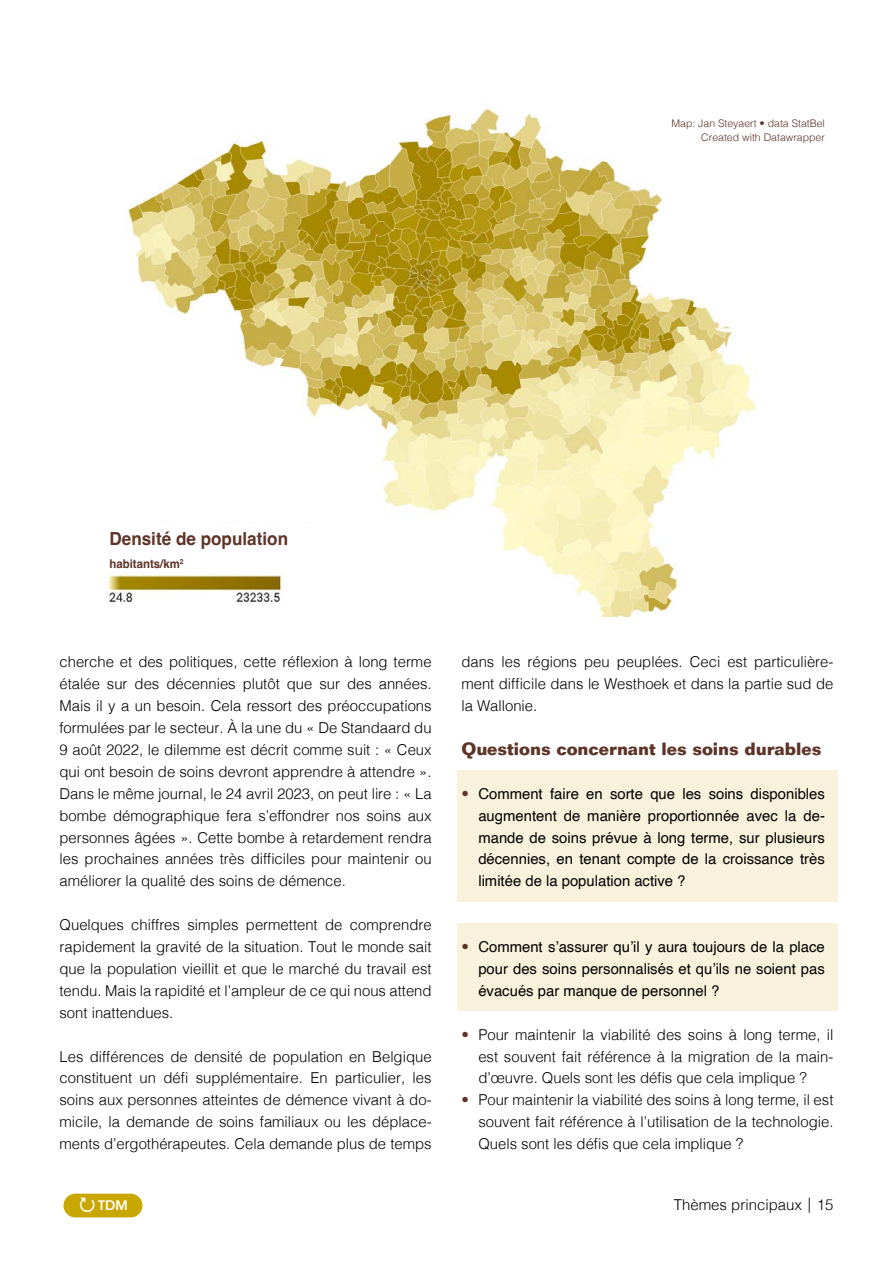
<style>
.page{position:relative;width:893px;height:1263px;background:#fff}
.page>*{position:absolute;margin:0;border:0;box-sizing:border-box;transform-origin:0 0}
.t1{font:700 18px "Helvetica";color:#5d3428;scale:.95 1}
.t2{font:700 17.4px "Folio";color:#5d3428}
.t3{font:300 15px/21.9px "Helvetica";color:#000;text-align:justify}
.t4{font:15px/21.9px "Helvetica";color:#000;text-align:justify}
.t5{font:500 13.5px "Folio";color:#fff}
.t6{font:700 12px "Helvetica";color:#5d3428;scale:.95 1}
.t7{font:300 10.5px/13.5px "Helvetica";color:#5d3428;text-align:right}
.s1{font-weight:300;color:#5d3428}
.s2{color:#5d3428}
</style>
<div class="page">
<div style="left:457px;top:770px;width:381px;height:132px;background:#f8f1dc"></div>
<div style="left:457px;top:924px;width:381px;height:87px;background:#f8f1dc"></div>
<img style="left:106px;top:107px;width:651px;height:510px">
<div style="left:105px;top:524px;width:247px;height:29px;background:#fff"></div>
<div style="left:105px;top:557px;width:247px;height:15px;background:#fff"></div>
<div style="left:63px;top:1193px;width:79px;height:24px;background:#c8a800;border-radius:12px"></div>
<p class="t7" style="left:671px;top:116px;width:155px">Map: Jan Steyaert • data StatBel<br>Created with Datawrapper</p>
<p class="t1" style="left:109px;top:528px;width:190px">Densité de population</p>
<p class="t6" style="left:109px;top:557px;width:79px">habitants/km<sup>2</sup></p>
<p class="t3" style="left:60px;top:650px;width:374px">cherche et des politiques, cette réflexion à long terme étalée sur des décennies plutôt que sur des années.<br>Mais il y a un besoin. Cela ressort des préoccupations formulées par le secteur. À la une du « De Standaard du 9 août 2022, le dilemme est décrit comme suit : « Ceux qui ont besoin de soins devront apprendre à attendre ».<br>Dans le même journal, le 24 avril 2023, on peut lire : « La bombe démographique fera s’effondrer nos soins aux personnes âgées ». Cette bombe à retardement rendra les prochaines années très difficiles pour maintenir ou améliorer la qualité des soins de démence.</p>
<p class="t3" style="left:60px;top:913px;width:374px">Quelques chiffres simples permettent de comprendre rapidement la gravité de la situation. Tout le monde sait que la population vieillit et que le marché du travail est tendu. Mais la rapidité et l’ampleur de ce qui nous attend sont inattendues.</p>
<p class="t3" style="left:60px;top:1044px;width:374px">Les différences de densité de population en Belgique constituent un défi supplémentaire. En particulier, les soins aux personnes atteintes de démence vivant à do&shy;micile, la demande de soins familiaux ou les déplace&shy;ments d’ergothérapeutes. Cela demande plus de temps</p>
<p class="t5" style="left:98px;top:1197px;width:31px">TDM</p>
<p class="t3" style="left:461px;top:650px;width:374px">dans les régions peu peuplées. Ceci est particulière&shy;ment difficile dans le Westhoek et dans la partie sud de la Wallonie.</p>
<p class="t2" style="left:461px;top:738px;width:362px">Questions concernant les soins durables</p>
<p class="t4" style="left:478px;top:783px;width:348px;text-indent:-17px"><span class="s1">•</span> Comment faire en sorte que les soins disponibles augmentent de manière proportionnée avec la de&shy;mande de soins prévue à long terme, sur plusieurs décennies, en tenant compte de la croissance très limitée de la population active ?</p>
<p class="t4" style="left:478px;top:936px;width:348px;text-indent:-17px"><span class="s1">•</span> Comment s’assurer qu’il y aura toujours de la place pour des soins personnalisés et qu’ils ne soient pas évacués par manque de personnel ?</p>
<p class="t3" style="left:478px;top:1022px;width:357px;text-indent:-17px"><span class="s2">•</span> Pour maintenir la viabilité des soins à long terme, il est souvent fait référence à la migration de la main&shy;d’œuvre. Quels sont les défis que cela implique ?</p>
<p class="t3" style="left:478px;top:1088px;width:357px;text-indent:-17px"><span class="s2">•</span> Pour maintenir la viabilité des soins à long terme, il est souvent fait référence à l’utilisation de la technologie.<br>Quels sont les défis que cela implique ?</p>
<p class="t3" style="left:674px;top:1193px;width:161px">Thèmes principaux | 15</p>
</div>
